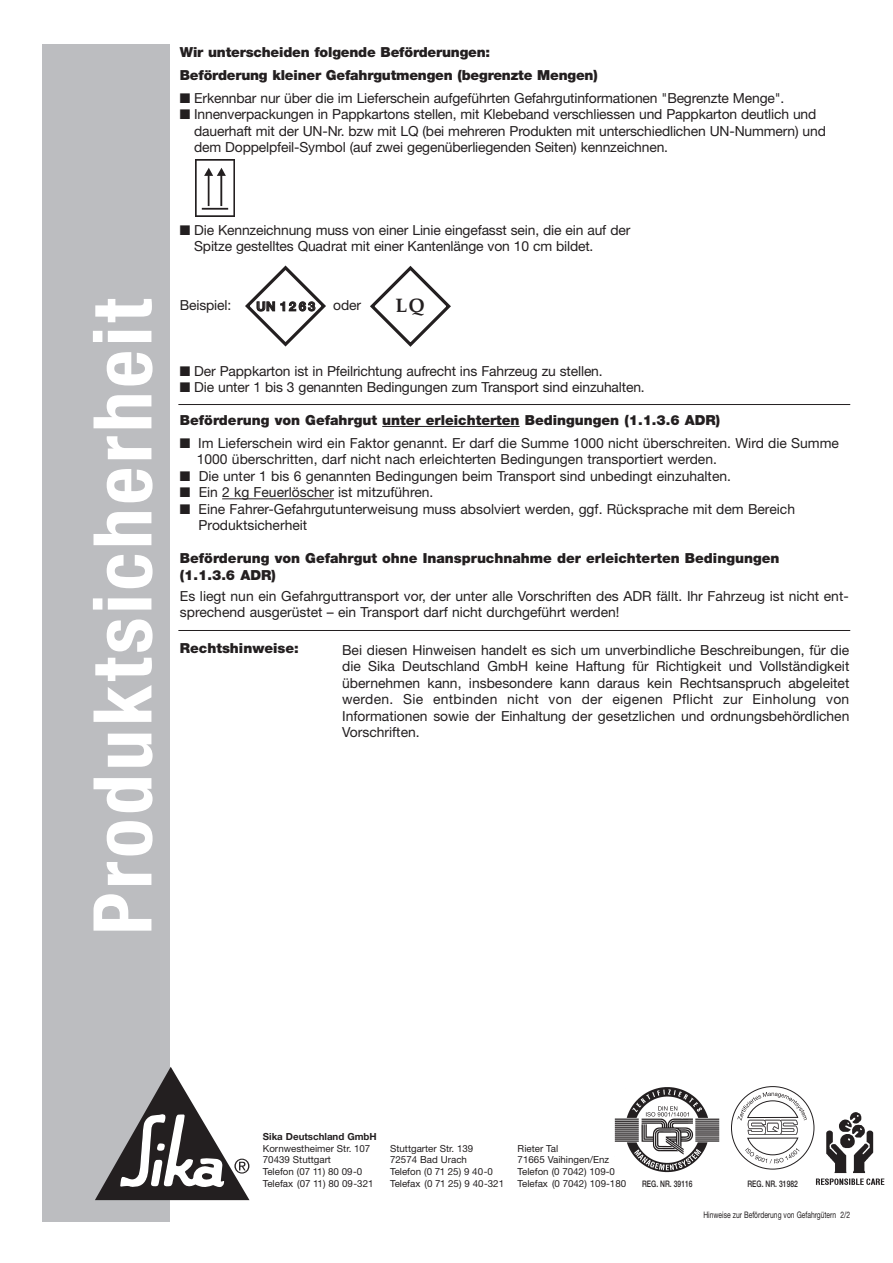
<style>
.page{position:relative;width:893px;height:1263px;background:#fff}
.page>*{position:absolute;margin:0;border:0;box-sizing:border-box;transform-origin:0 0}
.t1{font:700 condensed 81.15px "Helvetica Neue";letter-spacing:.05em;color:#fff}
.t2{font:700 19.5px "Palatino";color:#231f20}
.t3{font:13.8px/16.5px "Helvetica Neue";letter-spacing:-.01em;color:#231f20}
.t4{font:900 13.8px/23px "Helvetica Neue";color:#231f20}
.t5{font:700 12.75px "Helvetica Neue";letter-spacing:.165em;color:#231f20}
.t6{font:9.75px/11.7px "Helvetica Neue";color:#231f20}
.t7{font:700 9.75px "Helvetica Neue";color:#231f20}
.t8{font:9px "Helvetica Neue";color:#231f20;scale:.75 1}
.t9{font:500 9px "Helvetica Neue";color:#231f20;scale:.75 1}
</style>
<div class="page">
<hr style="left:382px;top:426px;width:138px;height:1px;background:#231f20">
<hr style="left:222px;top:498px;width:112px;height:1px;background:#231f20">
<div style="left:42px;top:44px;width:128px;height:1178px;background:#bcbdc0"></div>
<svg style="left:95px;top:1067px;width:154px;height:133px"></svg>
<hr style="left:178px;top:404px;width:672px;height:1px;background:#231f20">
<hr style="left:178px;top:630px;width:672px;height:1px;background:#231f20">
<svg style="left:245px;top:265px;width:81px;height:82px"></svg>
<svg style="left:370px;top:265px;width:81px;height:82px"></svg>
<img style="left:195px;top:160px;width:40px;height:56px">
<img style="left:813px;top:1112px;width:72px;height:73px">
<img style="left:614px;top:1087px;width:106px;height:86px">
<div style="left:731px;top:1086px;width:83px;height:83px;border:1px solid #231f20;border-radius:50%"></div>
<svg style="left:737px;top:1092px;width:70px;height:71px"></svg>
<p class="t4" style="left:180px;top:42px;width:419px">Wir unterscheiden folgende Beförderungen:<br>Beförderung kleiner Gefahrgutmengen (begrenzte Mengen)</p>
<p class="t3" style="left:180px;top:91px;width:606px">■ Erkennbar nur über die im Lieferschein aufgeführten Gefahrgutinformationen "Begrenzte Menge".</p>
<p class="t3" style="left:194px;top:107px;width:633px;text-indent:-14px">■ Innenverpackungen in Pappkartons stellen, mit Klebeband verschliessen und Pappkarton deutlich und dauerhaft mit der UN-Nr. bzw mit LQ (bei mehreren Produkten mit unterschiedlichen UN-Nummern) und dem Doppelpfeil-Symbol (auf zwei gegenüberliegenden Seiten) kennzeichnen.</p>
<h1 class="t1" style="left:94px;top:935px;width:637px;rotate:-90deg">Produktsicherheit</h1>
<p class="t3" style="left:194px;top:223px;width:438px;text-indent:-14px">■ Die Kennzeichnung muss von einer Linie eingefasst sein, die ein auf der<br>Spitze gestelltes Quadrat mit einer Kantenlänge von 10 cm bildet.</p>
<p class="t5" style="left:256px;top:302px;width:60px">UN 1263</p>
<h2 class="t2" style="left:396px;top:298px;width:31px">LQ</h2>
<p class="t3" style="left:180px;top:298px;width:53px">Beispiel:</p>
<p class="t3" style="left:333px;top:298px;width:29px">oder</p>
<p class="t3" style="left:180px;top:364px;width:424px">■ Der Pappkarton ist in Pfeilrichtung aufrecht ins Fahrzeug zu stellen.</p>
<p class="t3" style="left:180px;top:380px;width:466px">■ Die unter 1 bis 3 genannten Bedingungen zum Transport sind einzuhalten.</p>
<p class="t4" style="left:180px;top:410px;width:542px">Beförderung von Gefahrgut unter erleichterten Bedingungen (1.1.3.6 ADR)</p>
<p class="t3" style="left:197px;top:436px;width:644px;text-indent:-17px">■ Im Lieferschein wird ein Faktor genannt. Er darf die Summe 1000 nicht überschreiten. Wird die Summe<br>1000 überschritten, darf nicht nach erleichterten Bedingungen transportiert werden.</p>
<p class="t3" style="left:180px;top:469px;width:553px">■ Die unter 1 bis 6 genannten Bedingungen beim Transport sind unbedingt einzuhalten.</p>
<p class="t3" style="left:180px;top:486px;width:255px">■ Ein 2 kg Feuerlöscher ist mitzuführen.</p>
<p class="t3" style="left:199px;top:502px;width:598px;text-indent:-19px">■ Eine Fahrer-Gefahrgutunterweisung muss absolviert werden, ggf. Rücksprache mit dem Bereich<br>Produktsicherheit</p>
<p class="t4" style="left:180px;top:551px;width:601px;line-height:16.5px">Beförderung von Gefahrgut ohne Inanspruchnahme der erleichterten Bedingungen (1.1.3.6 ADR)</p>
<p class="t3" style="left:180px;top:589px;width:670px">Es liegt nun ein Gefahrguttransport vor, der unter alle Vorschriften des ADR fällt. Ihr Fahrzeug ist nicht ent&shy;sprechend ausgerüstet – ein Transport darf nicht durchgeführt werden!</p>
<p class="t4" style="left:180px;top:638px;width:120px">Rechtshinweise:</p>
<p class="t3" style="left:342px;top:643px;width:509px;text-align:justify">Bei diesen Hinweisen handelt es sich um unverbindliche Beschreibungen, für die die Sika Deutschland GmbH keine Haftung für Richtigkeit und Vollständigkeit übernehmen kann, insbesondere kann daraus kein Rechtsanspruch abgeleitet werden. Sie entbinden nicht von der eigenen Pflicht zur Einholung von Informationen sowie der Einhaltung der gesetzlichen und ordnungsbehördlichen Vorschriften.</p>
<p class="t7" style="left:263px;top:1133px;width:115px">Sika Deutschland GmbH</p>
<p class="t6" style="left:263px;top:1143px;width:112px">Kornwestheimer Str. 107<br>70439 Stuttgart<br>Telefon (07 11) 80 09-0<br>Telefax (07 11) 80 09-321</p>
<p class="t6" style="left:390px;top:1143px;width:115px">Stuttgarter Str. 139<br>72574 Bad Urach<br>Telefon (0 71 25) 9 40-0<br>Telefax (0 71 25) 9 40-321</p>
<p class="t6" style="left:518px;top:1143px;width:110px">Rieter Tal<br>71665 Vaihingen/Enz<br>Telefon (0 7042) 109-0<br>Telefax (0 7042) 109-180</p>
<p class="t9" style="left:642px;top:1180px;width:69px">REG. NR. 39116</p>
<p class="t9" style="left:747px;top:1180px;width:69px">REG. NR. 31982</p>
<p class="t8" style="left:703px;top:1211px;width:197px">Hinweise zur Beförderung von Gefahrgütern 2/2</p>
</div>
